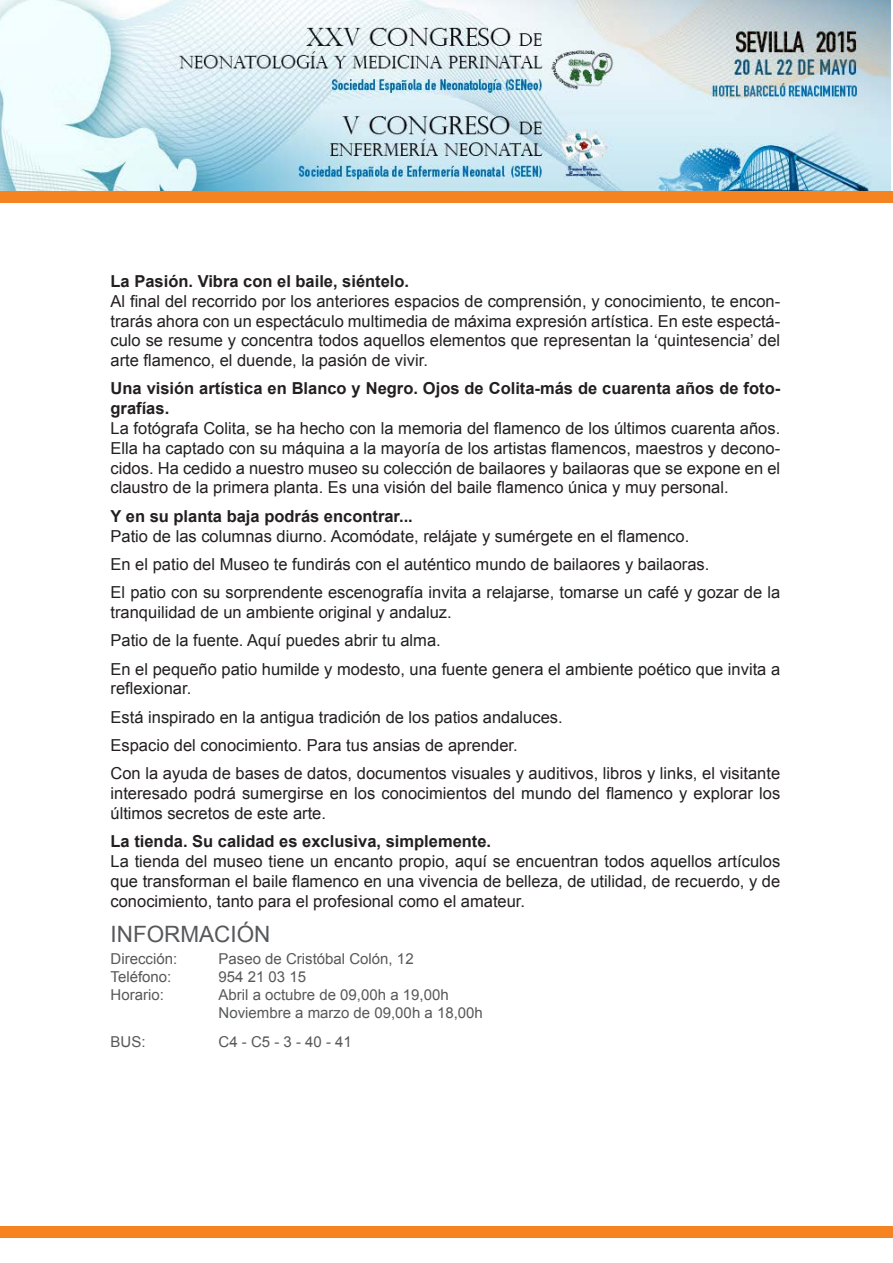
<style>
.page{position:relative;width:893px;height:1263px;background:#fff}
.page>*{position:absolute;margin:0;border:0;box-sizing:border-box;transform-origin:0 0}
.t1{font:22.5px "Arial";color:#57585a}
.t2{font:16.5px/19.8px "Arial";color:#231f20}
.t3{font:700 16.5px/19.8px "Arial";color:#231f20}
.t4{font:15px/18px "Arial";color:#57585a}
</style>
<div class="page">
<img style="left:0;top:0;width:891px;height:191px">
<div style="left:0;top:191px;width:893px;height:11px;background:#f58420"></div>
<div style="left:0;top:1226px;width:893px;height:11px;background:#f58420"></div>
<p class="t3" style="left:111px;top:272px;width:300px">La Pasión. Vibra con el baile, siéntelo.</p>
<p class="t2" style="left:111px;top:291px;width:671px;text-align:justify">Al final del recorrido por los anteriores espacios de comprensión, y conocimiento, te encon&shy;trarás ahora con un espectáculo multimedia de máxima expresión artística. En este espectá&shy;culo se resume y concentra todos aquellos elementos que representan la ‘quintesencia’ del arte flamenco, el duende, la pasión de vivir.</p>
<p class="t3" style="left:111px;top:379px;width:671px">Una visión artística en Blanco y Negro. Ojos de Colita-más de cuarenta años de foto&shy;grafías.</p>
<p class="t2" style="left:111px;top:419px;width:671px;text-align:justify">La fotógrafa Colita, se ha hecho con la memoria del flamenco de los últimos cuarenta años.<br>Ella ha captado con su máquina a la mayoría de los artistas flamencos, maestros y decono&shy;cidos. Ha cedido a nuestro museo su colección de bailaores y bailaoras que se expone en el claustro de la primera planta. Es una visión del baile flamenco única y muy personal.</p>
<p class="t3" style="left:111px;top:507px;width:304px">Y en su planta baja podrás encontrar...</p>
<p class="t2" style="left:111px;top:522px;width:671px;line-height:28.3px">Patio de las columnas diurno. Acomódate, relájate y sumérgete en el flamenco.<br>En el patio del Museo te fundirás con el auténtico mundo de bailaores y bailaoras.<br>El patio con su sorprendente escenografía invita a relajarse, tomarse un café y gozar de la</p>
<p class="t2" style="left:111px;top:598px;width:671px;line-height:28.3px">tranquilidad de un ambiente original y andaluz.<br>Patio de la fuente. Aquí puedes abrir tu alma.<br>En el pequeño patio humilde y modesto, una fuente genera el ambiente poético que invita a</p>
<p class="t2" style="left:111px;top:675px;width:671px;line-height:28.3px">reflexionar.<br>Está inspirado en la antigua tradición de los patios andaluces.<br>Espacio del conocimiento. Para tus ansias de aprender.<br>Con la ayuda de bases de datos, documentos visuales y auditivos, libros y links, el visitante</p>
<p class="t2" style="left:111px;top:783px;width:671px">interesado podrá sumergirse en los conocimientos del mundo del flamenco y explorar los últimos secretos de este arte.</p>
<p class="t3" style="left:111px;top:832px;width:382px">La tienda. Su calidad es exclusiva, simplemente.</p>
<p class="t2" style="left:111px;top:851px;width:671px;text-align:justify">La tienda del museo tiene un encanto propio, aquí se encuentran todos aquellos artículos que transforman el baile flamenco en una vivencia de belleza, de utilidad, de recuerdo, y de conocimiento, tanto para el profesional como el amateur.</p>
<h1 class="t1" style="left:111px;top:919px;width:104px">I NFORMACIÓ</h1>
<h1 class="t1" style="left:254px;top:919px;width:18px">N</h1>
<p class="t4" style="left:111px;top:950px;width:68px">Dirección:</p>
<p class="t4" style="left:219px;top:950px;width:197px">Paseo de Cristóbal Colón, 12</p>
<p class="t4" style="left:111px;top:968px;width:62px">Teléfono:</p>
<p class="t4" style="left:219px;top:968px;width:89px">954 21 03 15</p>
<p class="t4" style="left:111px;top:986px;width:55px">Horario:</p>
<p class="t4" style="left:219px;top:986px;width:266px">Abril a octubre de 09,00h a 19,00h<br>Noviembre a marzo de 09,00h a 18,00h</p>
<p class="t4" style="left:111px;top:1033px;width:37px">BUS:</p>
<p class="t4" style="left:219px;top:1033px;width:135px">C4 - C5 - 3 - 40 - 41</p>
</div>
